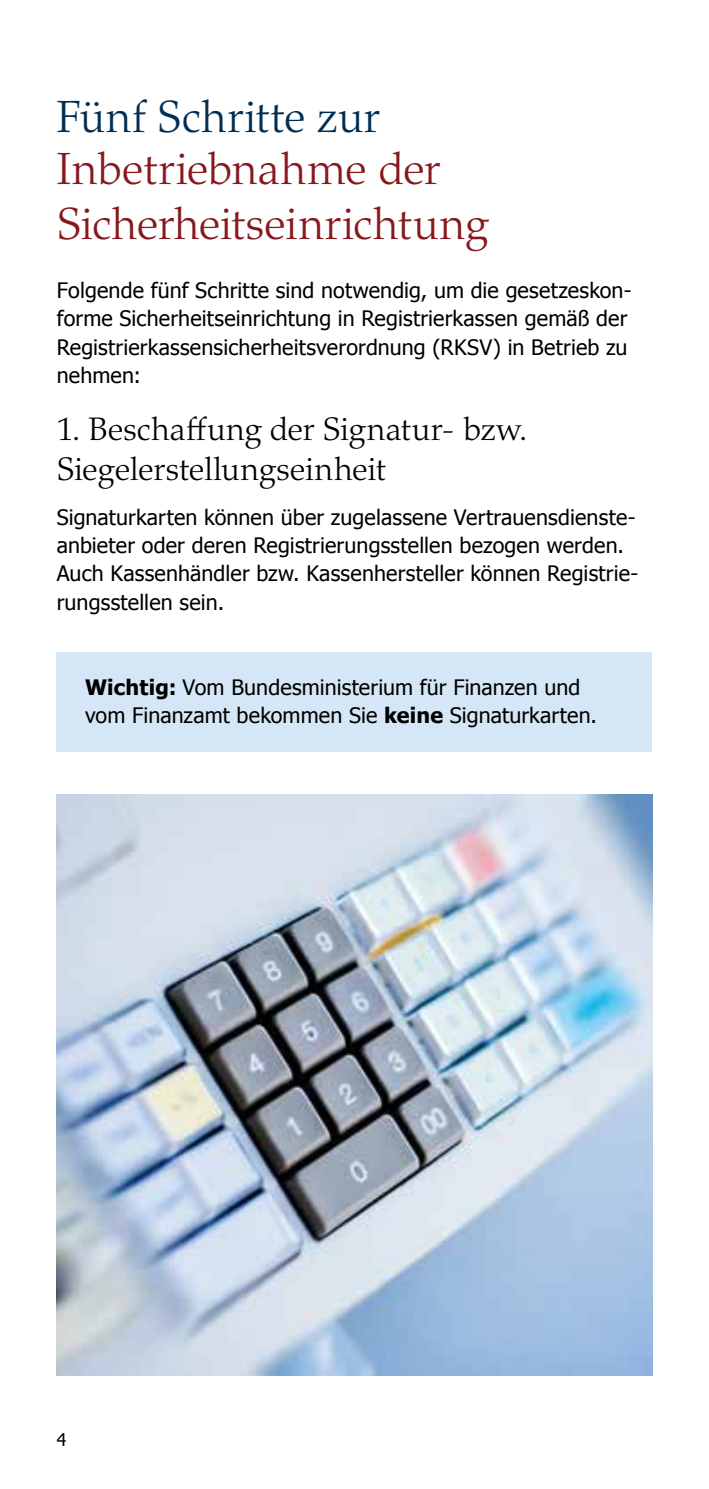
<style>
.page{position:relative;width:709px;height:1489px;background:#fff}
.page>*{position:absolute;margin:0;border:0;box-sizing:border-box;transform-origin:0 0}
.t1{font:300 45px/55px "Palatino LT Pro";letter-spacing:-.005em;color:#86181e}
.t2{font:300 45px "Palatino LT Pro";letter-spacing:.015em;color:#002e52}
.t3{font:300 32.5px/40px "Palatino LT Pro";letter-spacing:-.005em;color:#000}
.t4{font:21.25px/28.2px "Tahoma";letter-spacing:.005em;color:#000}
.t5{font:17.5px "Tahoma";color:#000}
.s1{font-weight:700}
</style>
<div class="page">
<div style="left:57px;top:652px;width:595px;height:99px;background:#d5e7f6"></div>
<img style="left:57px;top:794px;width:595px;height:581px">
<h1 class="t2" style="left:57px;top:90px;width:325px">Fünf Schritte zur</h1>
<h1 class="t1" style="left:57px;top:142px;width:433px">Inbetriebnahme der<br>Sicherheitseinrichtung</h1>
<p class="t4" style="left:57px;top:275px;width:576px">Folgende fünf Schritte sind notwendig, um die gesetzeskon&shy;forme Sicherheitseinrichtung in Registrierkassen gemäß der Registrierkassensicherheitsverordnung (RKSV) in Betrieb zu nehmen:</p>
<h2 class="t3" style="left:57px;top:409px;width:472px">1. Beschaffung der Signatur- bzw.<br>Siegelerstellungseinheit</h2>
<p class="t4" style="left:57px;top:502px;width:583px">Signaturkarten können über zugelassene Vertrauensdienste&shy;anbieter oder deren Registrierungsstellen bezogen werden.<br>Auch Kassenhändler bzw. Kassenhersteller können Registrie&shy;rungsstellen sein.</p>
<p class="t4" style="left:85px;top:672px;width:513px"><span class="s1">Wichtig:</span> Vom Bundesministerium für Finanzen und vom Finanzamt bekommen Sie <span class="s1">keine</span> Signaturkarten.</p>
<p class="t5" style="left:57px;top:1427px;width:11px">4</p>
</div>
